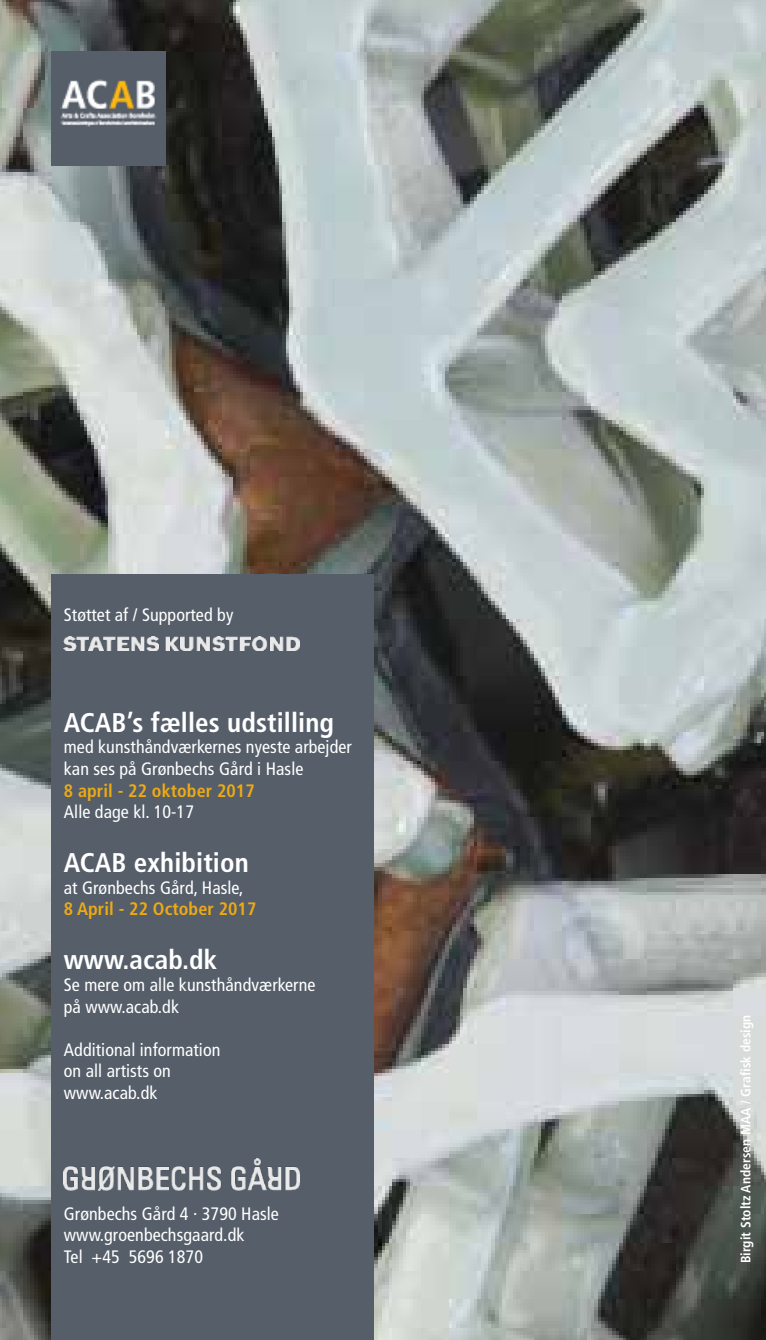
<style>
.page{position:relative;width:766px;height:1340px;background:#fff}
.page>*{position:absolute;margin:0;border:0;box-sizing:border-box;transform-origin:0 0}
.t1{font:700 condensed 27px "Frutiger";letter-spacing:.005em;color:#fff}
.t2{font:condensed 18px/21.6px "Frutiger";letter-spacing:.005em;color:#fff}
.t3{font:700 condensed 18px "Frutiger";letter-spacing:.005em;color:#edaa14}
.t4{font:700 condensed 13.5px "Frutiger";letter-spacing:.005em;color:#fff}
</style>
<div class="page">
<img style="left:0;top:0;width:765px;height:1339px">
<img style="left:51px;top:51px;width:115px;height:115px">
<div style="left:51px;top:574px;width:322px;height:765px;background:#555e69"></div>
<img style="left:64px;top:636px;width:236px;height:15px">
<img style="left:64px;top:1158px;width:236px;height:32px">
<p class="t2" style="left:64px;top:604px;width:171px">Støttet af / Supported by</p>
<h1 class="t1" style="left:64px;top:706px;width:272px">ACAB’s fælles udstilling</h1>
<p class="t2" style="left:64px;top:736px;width:289px">med kunsthåndværkernes nyeste arbejder kan ses på Grønbechs Gård i Hasle</p>
<p class="t3" style="left:64px;top:779px;width:192px">8 april - 22 oktober 2017</p>
<p class="t2" style="left:64px;top:801px;width:132px">Alle dage kl. 10-17</p>
<h1 class="t1" style="left:64px;top:846px;width:186px">ACAB exhibition</h1>
<p class="t2" style="left:64px;top:876px;width:181px">at Grønbechs Gård, Hasle,</p>
<p class="t3" style="left:64px;top:898px;width:194px">8 April - 22 October 2017</p>
<h1 class="t1" style="left:64px;top:944px;width:155px">www.acab.dk</h1>
<p class="t2" style="left:64px;top:974px;width:253px">Se mere om alle kunsthåndværkerne på www.acab.dk</p>
<p class="t2" style="left:64px;top:1038px;width:158px">Additional information on all artists on www.acab.dk</p>
<p class="t2" style="left:64px;top:1202px;width:216px">Grønbechs Gård 4 . 3790 Hasle www.groenbechsgaard.dk<br>Tel +45 5696 1870</p>
<p class="t4" style="left:737px;top:1263px;width:250px;rotate:-90deg">Birgit Stoltz Andersen MAA / Grafisk design</p>
</div>
